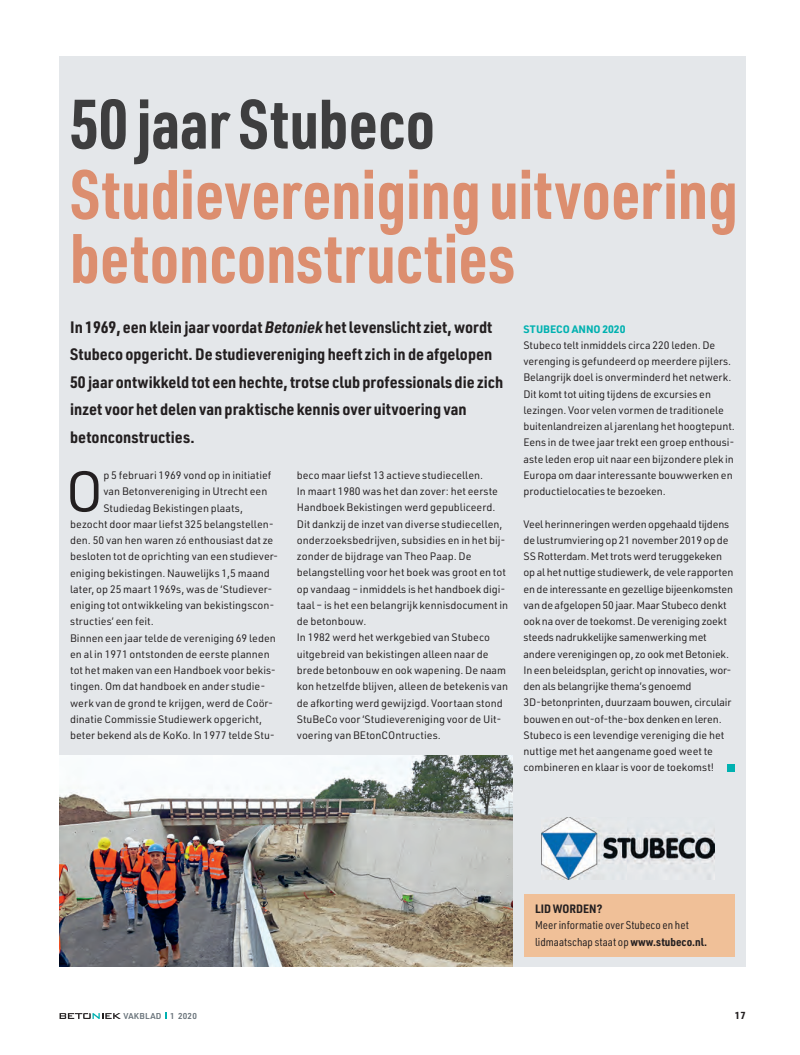
<style>
.page{position:relative;width:800px;height:1055px;background:#fff}
.page>*{position:absolute;margin:0;border:0;box-sizing:border-box;transform-origin:0 0}
.t1{font:700 68.38px/63.9px "URWDIN Cond";color:#dc8e6f}
.t2{font:700 68.38px "URWDIN Cond";color:#3e3e3f}
.t3{font:56.12px "URWDIN";color:#231f20}
.t4{font:700 16.25px/27.5px "URWDIN Semi Cond";color:#231f20}
.t5{font:700 11.88px "URWDIN Semi Cond";color:#231f20}
.t6{font:11.25px/16.2px "URWDIN Semi Cond";color:#231f20}
.t7{font:10.62px/16.2px "URWDIN";color:#231f20}
.t8{font:700 10.62px "URWDIN";color:#00b1b0}
.t9{font:700 10px "URWDIN";color:#231f20}
.t10{font:600 8.38px "URWDIN";letter-spacing:.03em;color:#6a747b}
.s1{font-style:italic}
.s2{font-weight:700}
</style>
<div class="page">
<div style="left:59px;top:56px;width:686px;height:910px;background:#e4e7ea"></div>
<div style="left:727px;top:764px;width:7px;height:7px;background:#00b1b0"></div>
<div style="left:524px;top:893px;width:210px;height:63px;background:#f0c098"></div>
<img style="left:59px;top:755px;width:453px;height:211px">
<img style="left:541px;top:817px;width:173px;height:62px">
<svg style="left:59px;top:1013px;width:62px;height:5px"></svg>
<h1 class="t2" style="left:70px;top:78px;width:366px">50 jaar Stubeco</h1>
<h1 class="t1" style="left:70px;top:160px;width:668px">Studievereniging uitvoering betonconstructies</h1>
<p class="t4" style="left:70px;top:312px;width:434px">In 1969, een klein jaar voordat <span class="s1">Betoniek</span> het levenslicht ziet, wordt Stubeco opgericht. De studievereniging heeft zich in de afgelopen 50 jaar ontwikkeld tot een hechte, trotse club professionals die zich inzet voor het delen van praktische kennis over uitvoering van betonconstructies.</p>
<h2 class="t3" style="left:65px;top:454px;width:39px">O</h2>
<p class="t7" style="left:103px;top:467px;width:169px">p 5 februari 1969 vond op in initiatief</p>
<p class="t7" style="left:103px;top:483px;width:165px">van Betonvereniging in Utrecht een</p>
<p class="t7" style="left:103px;top:499px;width:141px">Studiedag Bekistingen plaats,</p>
<p class="t7" style="left:70px;top:515px;width:205px">bezocht door maar liefst 325 belangstellen-</p>
<p class="t7" style="left:70px;top:532px;width:205px">den. 50 van hen waren zó enthousiast dat ze</p>
<p class="t7" style="left:70px;top:548px;width:210px">besloten tot de oprichting van een studiever-</p>
<p class="t7" style="left:70px;top:564px;width:201px">eniging bekistingen. Nauwelijks 1,5 maand</p>
<p class="t7" style="left:70px;top:580px;width:204px">later, op 25 maart 1969s, was de ‘Studiever-</p>
<p class="t7" style="left:70px;top:596px;width:206px">eniging tot ontwikkeling van bekistingscon-</p>
<p class="t7" style="left:70px;top:613px;width:85px">structies’ een feit.</p>
<p class="t7" style="left:70px;top:629px;width:207px">Binnen een jaar telde de vereniging 69 leden</p>
<p class="t7" style="left:70px;top:645px;width:201px">en al in 1971 ontstonden de eerste plannen</p>
<p class="t7" style="left:70px;top:661px;width:207px">tot het maken van een Handboek voor bekis-</p>
<p class="t7" style="left:70px;top:678px;width:197px">tingen. Om dat handboek en ander studie-</p>
<p class="t7" style="left:70px;top:694px;width:204px">werk van de grond te krijgen, werd de Coör-</p>
<p class="t7" style="left:70px;top:710px;width:193px">dinatie Commissie Studiewerk opgericht,</p>
<p class="t7" style="left:70px;top:726px;width:206px">beter bekend als de KoKo. In 1977 telde Stu-</p>
<p class="t7" style="left:297px;top:466px;width:213px">beco maar liefst 13 actieve studiecellen.<br>In maart 1980 was het dan zover: het eerste Handboek Bekistingen werd gepubliceerd.<br>Dit dankzij de inzet van diverse studiecellen, onderzoeksbedrijven, subsidies en in het bij&shy;zonder de bijdrage van Theo Paap. De belangstelling voor het boek was groot en tot op vandaag – inmiddels is het handboek digi&shy;taal – is het een belangrijk kennisdocument in de betonbouw.<br>In 1982 werd het werkgebied van Stubeco uitgebreid van bekistingen alleen naar de brede betonbouw en ook wapening. De naam kon hetzelfde blijven, alleen de betekenis van de afkorting werd gewijzigd. Voortaan stond StuBeCo voor ‘Studievereniging voor de Uit&shy;voering van BEtonCOntructies.</p>
<p class="t8" style="left:523px;top:321px;width:103px">STUBECO ANNO 2020</p>
<p class="t7" style="left:523px;top:336px;width:213px">Stubeco telt inmiddels circa 220 leden. De verenging is gefundeerd op meerdere pijlers.<br>Belangrijk doel is onverminderd het netwerk.<br>Dit komt tot uiting tijdens de excursies en lezingen. Voor velen vormen de traditionele buitenlandreizen al jarenlang het hoogtepunt.<br>Eens in de twee jaar trekt een groep enthousi&shy;aste leden erop uit naar een bijzondere plek in Europa om daar interessante bouwwerken en productielocaties te bezoeken.</p>
<p class="t7" style="left:523px;top:515px;width:211px">Veel herinneringen werden opgehaald tijdens de lustrumviering op 21 november 2019 op de SS Rotterdam. Met trots werd teruggekeken op al het nuttige studiewerk, de vele rapporten en de interessante en gezellige bijeenkomsten van de afgelopen 50 jaar. Maar Stubeco denkt ook na over de toekomst. De vereniging zoekt steeds nadrukkelijke samenwerking met andere verenigingen op, zo ook met Betoniek.<br>In een beleidsplan, gericht op innovaties, wor&shy;den als belangrijke thema’s genoemd 3D-betonprinten, duurzaam bouwen, circulair bouwen en out-of-the-box denken en leren.<br>Stubeco is een levendige vereniging die het nuttige met het aangename goed weet te combineren en klaar is voor de toekomst!</p>
<p class="t5" style="left:535px;top:900px;width:69px">LID WORDEN?</p>
<p class="t6" style="left:535px;top:916px;width:173px">Meer informatie over Stubeco en het lidmaatschap staat op <span class="s2">www.stubeco.nl.</span></p>
<p class="t10" style="left:123px;top:1010px;width:75px">VAKBLAD 1 2020</p>
<p class="t9" style="left:734px;top:1008px;width:12px">17</p>
</div>
